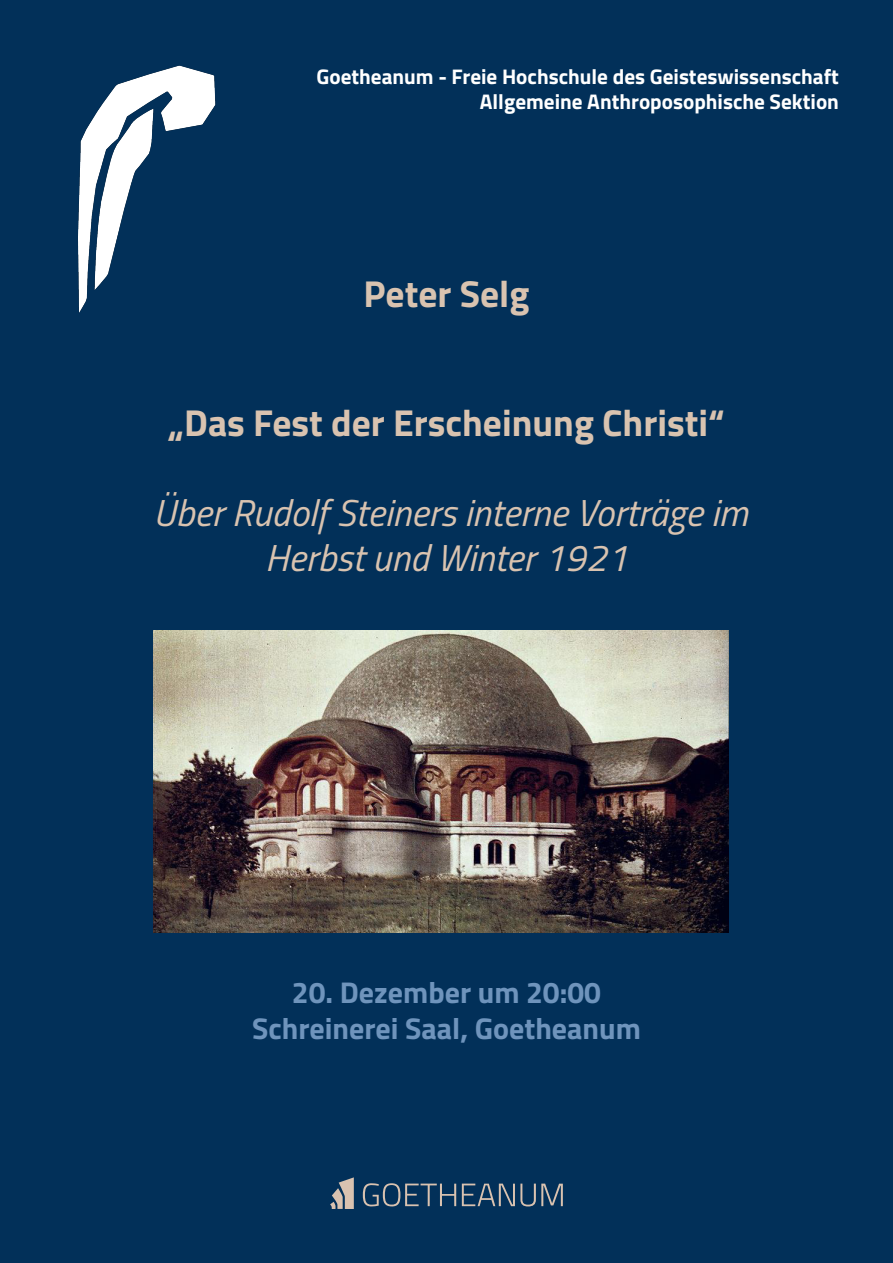
<style>
.page{position:relative;width:893px;height:1263px;background:#023059}
.page>*{position:absolute;margin:0;border:0;box-sizing:border-box;transform-origin:0 0}
.t1{font:italic 37.5px/45px "Titillium";color:#d9c3b0;text-align:center}
.t2{font:700 37.5px "Titillium";color:#d9c3b0}
.t3{font:700 30px "Titillium";color:#6f94bc}
.t4{font:700 21.15px "Titillium";color:#fff}
</style>
<div class="page">
<img style="left:78px;top:65px;width:138px;height:248px">
<img style="left:153px;top:630px;width:576px;height:302px">
<svg style="left:330px;top:1177px;width:24px;height:32px"></svg>
<svg style="left:363px;top:1183px;width:200px;height:23px"></svg>
<p class="t4" style="left:316px;top:60px;width:524px">Goetheanum - Freie Hochschule des Geisteswissenschaft</p>
<p class="t4" style="left:480px;top:86px;width:361px">Allgemeine Anthroposophische Sektion</p>
<p class="t2" style="left:364px;top:265px;width:167px">Peter Selg</p>
<p class="t2" style="left:168px;top:395px;width:558px">„Das Fest der Erscheinung Christi“</p>
<p class="t1" style="left:153px;top:489px;width:596px">Über Rudolf Steiners interne Vorträge im<br>Herbst und Winter 1921</p>
<p class="t3" style="left:292px;top:969px;width:311px">20. Dezember um 20:00</p>
<p class="t3" style="left:252px;top:1005px;width:390px">Schreinerei Saal, Goetheanum</p>
</div>
